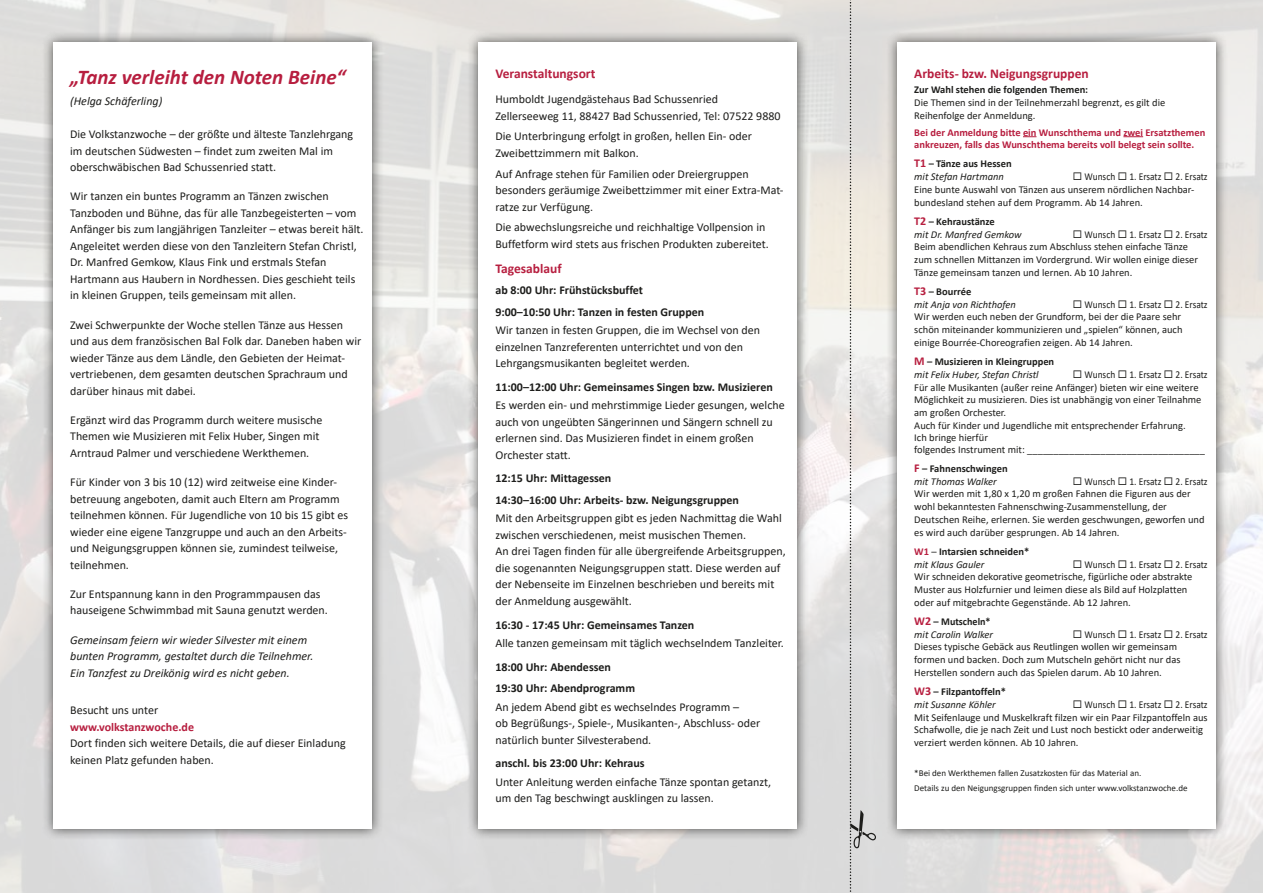
<style>
.page{position:relative;width:1263px;height:893px;background:#fff}
.page>*{position:absolute;margin:0;border:0;box-sizing:border-box;transform-origin:0 0}
.t1{font:italic 700 21px "Calibri";color:#b71e3f}
.t2{font:700 13.5px "Calibri";color:#b71e3f}
.t3{font:12px/16.5px "Calibri";color:#1d1d1b}
.t4{font:700 12px/21.3px "Calibri";color:#1d1d1b}
.t5{font:italic 12px/16.5px "Calibri";color:#1d1d1b}
.t6{font:700 12px "Calibri";color:#b71e3f}
.t7{font:10.5px/12.8px "Calibri";color:#1d1d1b;scale:.9 1}
.t8{font:italic 10.5px/12.8px "Calibri";color:#1d1d1b}
.t9{font:700 10.5px/12.8px "Calibri";color:#1d1d1b}
.t10{font:700 10.5px/12.8px "Calibri";color:#b71e3f}
.t11{font:10.5px/12.8px "Calibri";color:#1d1d1b}
.t12{font:9px/14.9px "Calibri";color:#1d1d1b}
.s1{font-weight:700;font-style:normal;font-size:12px;color:#b71e3f}
.s2{font-weight:700;font-style:normal}
.s3{font-size:12px;color:#b71e3f}
.s4{font-weight:400;font-style:italic}
.s5{color:#b71e3f}
.s6{font-weight:400}
</style>
<div class="page">
<img style="left:0;top:0;width:1263px;height:893px">
<div style="left:467px;top:31px;width:342px;height:810px;background:#1d1d1b;opacity:.75"></div>
<div style="left:478px;top:43px;width:319px;height:786px;background:#fff"></div>
<div style="left:886px;top:31px;width:342px;height:810px;background:#1d1d1b;opacity:.75"></div>
<div style="left:897px;top:43px;width:319px;height:786px;background:#fff"></div>
<svg style="left:1023px;top:136px;width:13px;height:1px"></svg>
<svg style="left:1123px;top:136px;width:20px;height:1px"></svg>
<div style="left:41px;top:31px;width:343px;height:810px;background:#1d1d1b;opacity:.75"></div>
<div style="left:53px;top:43px;width:319px;height:786px;background:#fff"></div>
<svg style="left:850px;top:0;width:26px;height:893px;background:#dfdddb"></svg>
<h1 class="t1" style="left:70px;top:62px;width:277px">„Tanz verleiht den Noten Beine“</h1>
<p class="t5" style="left:70px;top:92px;width:94px">(Helga Schäferling)</p>
<p class="t3" style="left:70px;top:126px;width:285px">Die Volkstanzwoche – der größte und älteste Tanzlehrgang im deutschen Südwesten – findet zum zweiten Mal im oberschwäbischen Bad Schussenried statt.</p>
<p class="t3" style="left:70px;top:188px;width:295px">Wir tanzen ein buntes Programm an Tänzen zwischen Tanzboden und Bühne, das für alle Tanzbegeisterten – vom Anfänger bis zum langjährigen Tanzleiter – etwas bereit hält.<br>Angeleitet werden diese von den Tanzleitern Stefan Christl, Dr. Manfred Gemkow, Klaus Fink und erstmals Stefan Hartmann aus Haubern in Nordhessen. Dies geschieht teils in kleinen Gruppen, teils gemeinsam mit allen.</p>
<p class="t3" style="left:70px;top:316px;width:293px">Zwei Schwerpunkte der Woche stellen Tänze aus Hessen und aus dem französischen Bal Folk dar. Daneben haben wir wieder Tänze aus dem Ländle, den Gebieten der Heimat&shy;vertriebenen, dem gesamten deutschen Sprachraum und darüber hinaus mit dabei.</p>
<p class="t3" style="left:70px;top:411px;width:254px">Ergänzt wird das Programm durch weitere musische<br>Themen wie Musizieren mit Felix Huber, Singen mit<br>Arntraud Palmer und verschiedene Werkthemen.</p>
<p class="t3" style="left:70px;top:474px;width:280px">Für Kinder von 3 bis 10 (12) wird zeitweise eine Kinder&shy;betreuung angeboten, damit auch Eltern am Programm teilnehmen können. Für Jugendliche von 10 bis 15 gibt es wieder eine eigene Tanzgruppe und auch an den Arbeits&shy;und Neigungsgruppen können sie, zumindest teilweise, teilnehmen.</p>
<p class="t3" style="left:70px;top:585px;width:259px">Zur Entspannung kann in den Programmpausen das hauseigene Schwimmbad mit Sauna genutzt werden.</p>
<p class="t5" style="left:70px;top:631px;width:245px">Gemeinsam feiern wir wieder Silvester mit einem bunten Programm, gestaltet durch die Teilnehmer.<br>Ein Tanzfest zu Dreikönig wird es nicht geben.</p>
<p class="t3" style="left:70px;top:702px;width:90px">Besucht uns unter</p>
<p class="t6" style="left:70px;top:718px;width:125px">www.volkstanzwoche.de</p>
<p class="t3" style="left:70px;top:735px;width:277px">Dort finden sich weitere Details, die auf dieser Einladung keinen Platz gefunden haben.</p>
<p class="t2" style="left:495px;top:64px;width:101px">Veranstaltungsort</p>
<p class="t3" style="left:495px;top:91px;width:287px">Humboldt Jugendgästehaus Bad Schussenried<br>Zellerseeweg 11, 88427 Bad Schussenried, Tel: 07522 9880</p>
<p class="t3" style="left:495px;top:128px;width:258px">Die Unterbringung erfolgt in großen, hellen Ein- oder<br>Zweibettzimmern mit Balkon.</p>
<p class="t3" style="left:495px;top:165px;width:290px">Auf Anfrage stehen für Familien oder Dreiergruppen besonders geräumige Zweibettzimmer mit einer Extra-Mat&shy;ratze zur Verfügung.</p>
<p class="t3" style="left:495px;top:219px;width:275px">Die abwechslungsreiche und reichhaltige Vollpension in<br>Buffetform wird stets aus frischen Produkten zubereitet.</p>
<p class="t2" style="left:495px;top:259px;width:68px">Tagesablauf</p>
<p class="t4" style="left:495px;top:280px;width:210px">ab 8:00 Uhr: Frühstücksbuffet<br>9:00–10:50 Uhr: Tanzen in festen Gruppen</p>
<p class="t3" style="left:495px;top:322px;width:266px">Wir tanzen in festen Gruppen, die im Wechsel von den einzelnen Tanzreferenten unterrichtet und von den<br>Lehrgangsmusikanten begleitet werden.</p>
<p class="t4" style="left:495px;top:376px;width:279px">11:00–12:00 Uhr: Gemeinsames Singen bzw. Musizieren</p>
<p class="t3" style="left:495px;top:397px;width:291px">Es werden ein- und mehrstimmige Lieder gesungen, welche auch von ungeübten Sängerinnen und Sängern schnell zu erlernen sind. Das Musizieren findet in einem großen Orchester statt.</p>
<p class="t4" style="left:495px;top:468px;width:245px">12:15 Uhr: Mittagessen<br>14:30–16:00 Uhr: Arbeits- bzw. Neigungsgruppen</p>
<p class="t3" style="left:495px;top:510px;width:292px">Mit den Arbeitsgruppen gibt es jeden Nachmittag die Wahl zwischen verschiedenen, meist musischen Themen.<br>An drei Tagen finden für alle übergreifende Arbeitsgruppen, die sogenannten Neigungsgruppen statt. Diese werden auf der Nebenseite im Einzelnen beschrieben und bereits mit der Anmeldung ausgewählt.</p>
<p class="t4" style="left:495px;top:614px;width:200px">16:30 - 17:45 Uhr: Gemeinsames Tanzen</p>
<p class="t3" style="left:495px;top:635px;width:290px">Alle tanzen gemeinsam mit täglich wechselndem Tanzleiter.</p>
<p class="t4" style="left:495px;top:656px;width:141px">18:00 Uhr: Abendessen<br>19:30 Uhr: Abendprogramm</p>
<p class="t3" style="left:495px;top:698px;width:266px">An jedem Abend gibt es wechselndes Programm –<br>ob Begrüßungs-, Spiele-, Musikanten-, Abschluss- oder natürlich bunter Silvesterabend.</p>
<p class="t4" style="left:495px;top:752px;width:151px">anschl. bis 23:00 Uhr: Kehraus</p>
<p class="t3" style="left:495px;top:773px;width:277px">Unter Anleitung werden einfache Tänze spontan getanzt, um den Tag beschwingt ausklingen zu lassen.</p>
<p class="t2" style="left:914px;top:64px;width:176px">Arbeits- bzw. Neigungsgruppen</p>
<p class="t9" style="left:914px;top:83px;width:175px">Zur Wahl stehen die folgenden Themen:</p>
<p class="t11" style="left:914px;top:96px;width:252px">Die Themen sind in der Teilnehmerzahl begrenzt, es gilt die<br>Reihenfolge der Anmeldung.</p>
<p class="t10" style="left:914px;top:126px;width:293px">Bei der Anmeldung bitte ein Wunschthema und zwei Ersatzthemen ankreuzen, falls das Wunschthema bereits voll belegt sein sollte.</p>
<p class="t8" style="left:914px;top:157px;width:99px"><span class="s1">T1</span> <span class="s2">– Tänze aus Hessen </span>mit Stefan Hartmann</p>
<p class="t7" style="left:914px;top:170px;width:327px;text-indent:159px">◻ Wunsch ◻ 1. Ersatz ◻ 2. Ersatz<br>Eine bunte Auswahl von Tänzen aus unserem nördlichen Nachbar&shy;bundesland stehen auf dem Programm. Ab 14 Jahren.</p>
<p class="t8" style="left:914px;top:214px;width:109px"><span class="s1">T2</span> <span class="s2">– Kehraustänze<br></span>mit Dr. Manfred Gemkow</p>
<p class="t7" style="left:914px;top:227px;width:327px;text-indent:159px">◻ Wunsch ◻ 1. Ersatz ◻ 2. Ersatz Beim abendlichen Kehraus zum Abschluss stehen einfache Tänze zum schnellen Mittanzen im Vordergrund. Wir wollen einige dieser Tänze gemeinsam tanzen und lernen. Ab 10 Jahren.</p>
<p class="t8" style="left:914px;top:285px;width:103px"><span class="s1">T3</span> <span class="s2">– Bourrée<br></span>mit Anja von Richthofen</p>
<p class="t7" style="left:914px;top:298px;width:327px;text-indent:159px">◻ Wunsch ◻ 1. Ersatz ◻ 2. Ersatz Wir werden euch neben der Grundform, bei der die Paare sehr schön miteinander kommunizieren und „spielen“ können, auch einige Bourrée-Choreografien zeigen. Ab 14 Jahren.</p>
<p class="t8" style="left:914px;top:355px;width:141px"><span class="s1">M</span> <span class="s2">– Musizieren in Kleingruppen </span>mit Felix Huber, Stefan Christl</p>
<p class="t7" style="left:914px;top:368px;width:327px;text-indent:159px">◻ Wunsch ◻ 1. Ersatz ◻ 2. Ersatz Für alle Musikanten (außer reine Anfänger) bieten wir eine weitere Möglichkeit zu musizieren. Dies ist unabhängig von einer Teilnahme am großen Orchester.<br>Auch für Kinder und Jugendliche mit entsprechender Erfahrung.<br>Ich bringe hierfür<br>folgendes Instrument mit: __________________________________</p>
<p class="t9" style="left:914px;top:462px;width:95px"><span class="s3">F</span> – Fahnenschwingen <span class="s4">mit Thomas Walker</span></p>
<p class="t7" style="left:914px;top:475px;width:327px;text-indent:159px">◻ Wunsch ◻ 1. Ersatz ◻ 2. Ersatz Wir werden mit 1,80 x 1,20 m großen Fahnen die Figuren aus der wohl bekanntesten Fahnenschwing-Zusammenstellung, der Deutschen Reihe, erlernen. Sie werden geschwungen, geworfen und es wird auch darüber gesprungen. Ab 14 Jahren.</p>
<p class="t9" style="left:914px;top:545px;width:117px"><span class="s5">W1</span> <span class="s6">–</span> Intarsien schneiden* <span class="s4">mit Klaus Gauler</span></p>
<p class="t7" style="left:914px;top:557px;width:327px;text-indent:159px">◻ Wunsch ◻ 1. Ersatz ◻ 2. Ersatz Wir schneiden dekorative geometrische, figürliche oder abstrakte Muster aus Holzfurnier und leimen diese als Bild auf Holzplatten oder auf mitgebrachte Gegenstände. Ab 12 Jahren.</p>
<p class="t8" style="left:914px;top:615px;width:80px"><span class="s1">W2</span> <span class="s2">– Mutscheln* </span>mit Carolin Walker</p>
<p class="t7" style="left:914px;top:628px;width:327px;text-indent:159px">◻ Wunsch ◻ 1. Ersatz ◻ 2. Ersatz Dieses typische Gebäck aus Reutlingen wollen wir gemeinsam formen und backen. Doch zum Mutscheln gehört nicht nur das Herstellen sondern auch das Spielen darum. Ab 10 Jahren.</p>
<p class="t9" style="left:914px;top:685px;width:93px"><span class="s3">W3</span> – Filzpantoffeln* <span class="s4">mit Susanne Köhler</span></p>
<p class="t7" style="left:914px;top:698px;width:327px;text-indent:159px">◻ Wunsch ◻ 1. Ersatz ◻ 2. Ersatz Mit Seifenlauge und Muskelkraft filzen wir ein Paar Filzpantoffeln aus Schafwolle, die je nach Zeit und Lust noch bestickt oder anderweitig verziert werden können. Ab 10 Jahren.</p>
<p class="t12" style="left:914px;top:765px;width:275px">*Bei den Werkthemen fallen Zusatzkosten für das Material an.<br>Details zu den Neigungsgruppen finden sich unter www.volkstanzwoche.de</p>
</div>
